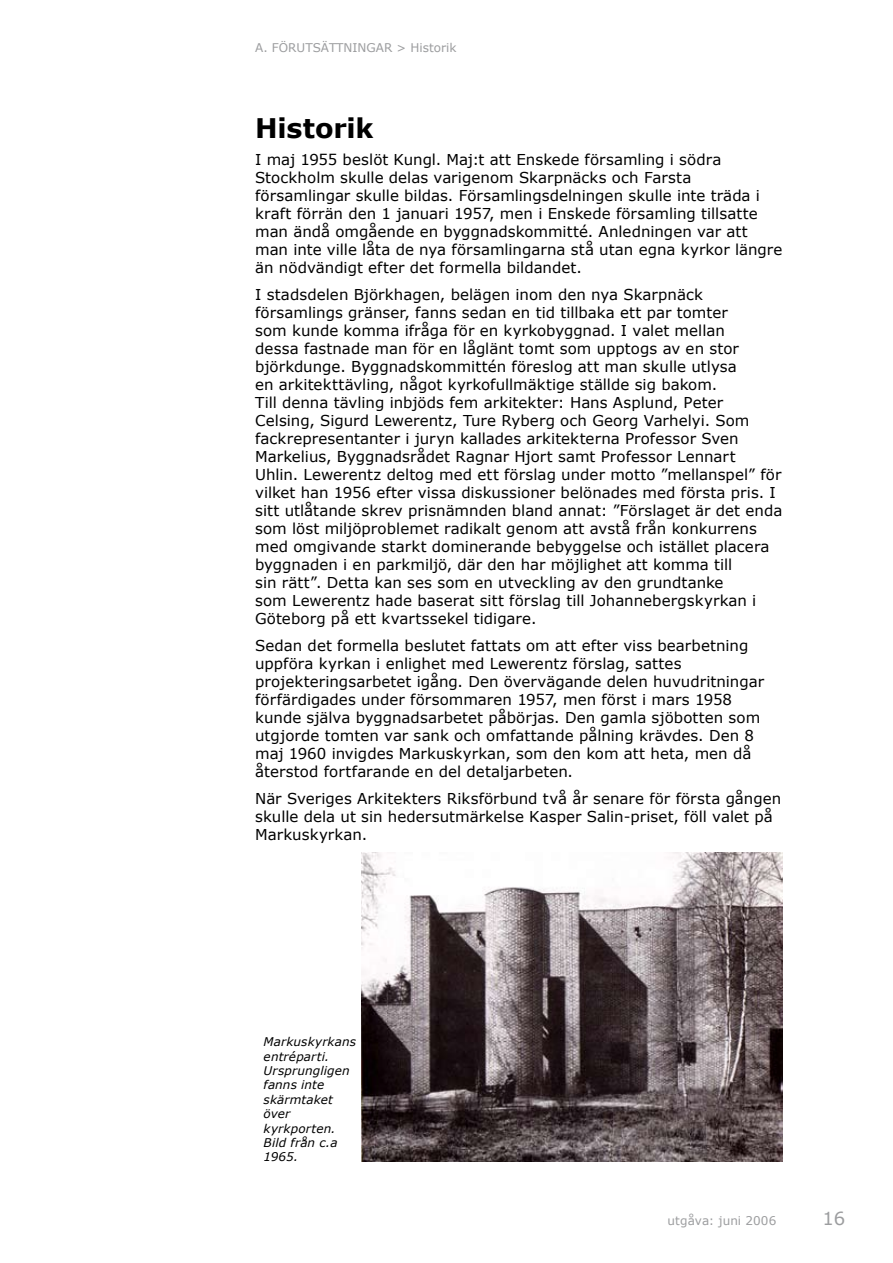
<style>
.page{position:relative;width:893px;height:1263px;background:#fff}
.page>*{position:absolute;margin:0;border:0;box-sizing:border-box;transform-origin:0 0}
.t1{font:700 27px "Verdana";letter-spacing:-.005em;color:#000}
.t2{font:18px "Verdana";color:#9c9d9f}
.t3{font:15px/18px "Verdana";letter-spacing:.005em;color:#000}
.t4{font:italic 12px/14.4px "Verdana";letter-spacing:.01em;color:#000}
.t5{font:12px "Verdana";color:#9c9d9f}
</style>
<div class="page">
<img style="left:361px;top:852px;width:421px;height:309px">
<p class="t5" style="left:255px;top:40px;width:203px">A. FÖRUTSÄTTNINGAR &gt; Historik</p>
<h1 class="t1" style="left:255px;top:111px;width:120px">Historik</h1>
<p class="t3" style="left:255px;top:150px;width:529px">I maj 1955 beslöt Kungl. Maj:t att Enskede församling i södra Stockholm skulle delas varigenom Skarpnäcks och Farsta församlingar skulle bildas. Församlingsdelningen skulle inte träda i kraft förrän den 1 januari 1957, men i Enskede församling tillsatte man ändå omgående en byggnadskommitté. Anledningen var att man inte ville låta de nya församlingarna stå utan egna kyrkor längre än nödvändigt efter det formella bildandet.</p>
<p class="t3" style="left:255px;top:285px;width:529px">I stadsdelen Björkhagen, belägen inom den nya Skarpnäck församlings gränser, fanns sedan en tid tillbaka ett par tomter<br>som kunde komma ifråga för en kyrkobyggnad. I valet mellan<br>dessa fastnade man för en låglänt tomt som upptogs av en stor björkdunge. Byggnadskommittén föreslog att man skulle utlysa<br>en arkitekttävling, något kyrkofullmäktige ställde sig bakom.<br>Till denna tävling inbjöds fem arkitekter: Hans Asplund, Peter Celsing, Sigurd Lewerentz, Ture Ryberg och Georg Varhelyi. Som fackrepresentanter i juryn kallades arkitekterna Professor Sven Markelius, Byggnadsrådet Ragnar Hjort samt Professor Lennart Uhlin. Lewerentz deltog med ett förslag under motto ”mellanspel” för vilket han 1956 efter vissa diskussioner belönades med första pris. I sitt utlåtande skrev prisnämnden bland annat: ”Förslaget är det enda som löst miljöproblemet radikalt genom att avstå från konkurrens med omgivande starkt dominerande bebyggelse och istället placera byggnaden i en parkmiljö, där den har möjlighet att komma till<br>sin rätt”. Detta kan ses som en utveckling av den grundtanke<br>som Lewerentz hade baserat sitt förslag till Johannebergskyrkan i Göteborg på ett kvartssekel tidigare.</p>
<p class="t3" style="left:255px;top:636px;width:510px">Sedan det formella beslutet fattats om att efter viss bearbetning uppföra kyrkan i enlighet med Lewerentz förslag, sattes projekteringsarbetet igång. Den övervägande delen huvudritningar förfärdigades under försommaren 1957, men först i mars 1958 kunde själva byggnadsarbetet påbörjas. Den gamla sjöbotten som utgjorde tomten var sank och omfattande pålning krävdes. Den 8 maj 1960 invigdes Markuskyrkan, som den kom att heta, men då återstod fortfarande en del detaljarbeten.</p>
<p class="t3" style="left:255px;top:789px;width:528px">När Sveriges Arkitekters Riksförbund två år senare för första gången skulle dela ut sin hedersutmärkelse Kasper Salin-priset, föll valet på<br>Markuskyrkan.</p>
<p class="t4" style="left:264px;top:1034px;width:94px">Markuskyrkans entréparti.<br>Ursprungligen fanns inte skärmtaket över kyrkporten.<br>Bild från c.a<br>1965.</p>
<p class="t5" style="left:668px;top:1213px;width:110px">utgåva: juni 2006</p>
<p class="t2" style="left:822px;top:1207px;width:24px">16</p>
</div>
